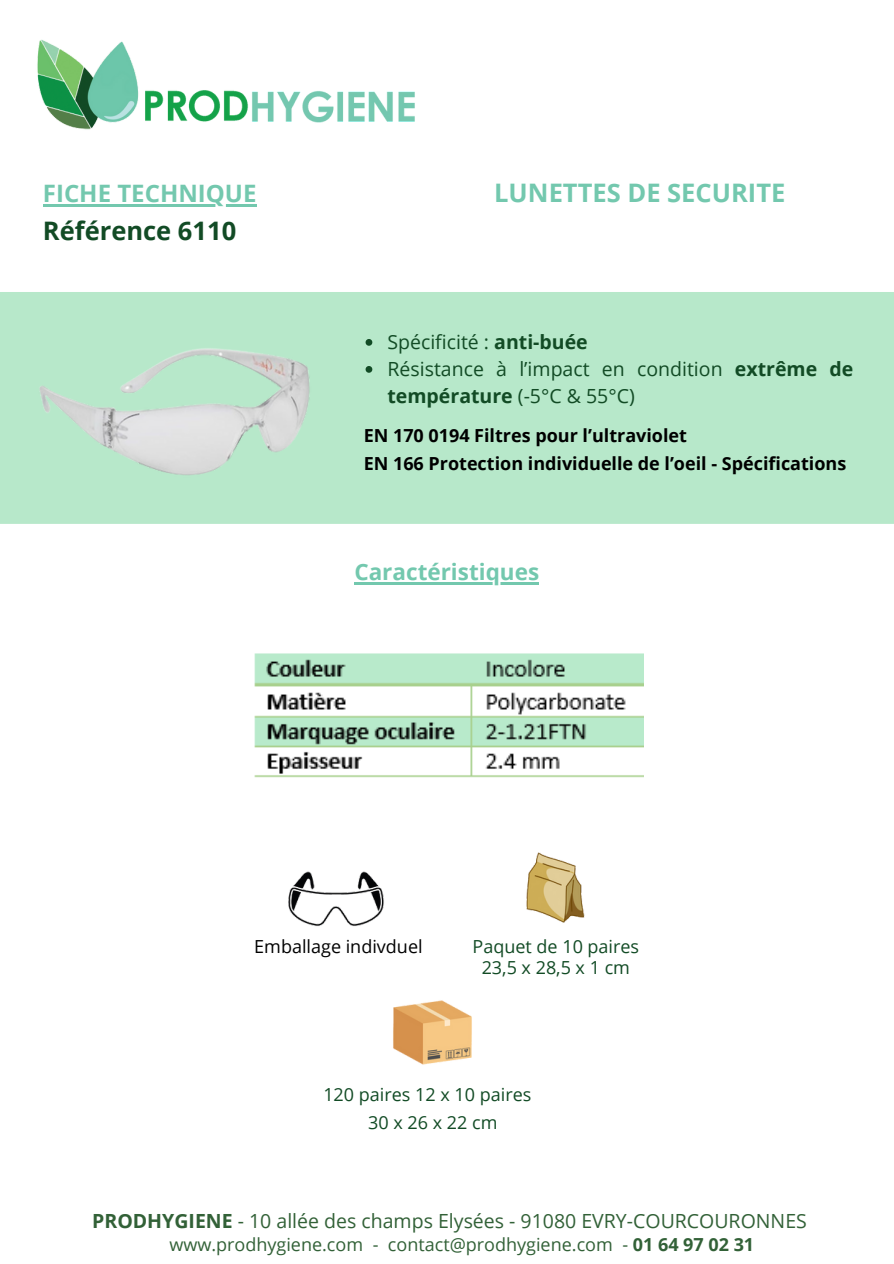
<style>
.page{position:relative;width:894px;height:1264px;background:#fff}
.page>*{position:absolute;margin:0;border:0;box-sizing:border-box;transform-origin:0 0}
.t1{font:700 25.5px "Open Sans";color:#73c8ae}
.t2{font:700 25.5px "Open Sans";color:#124b25}
.t3{font:700 24px "Open Sans";color:#73c8ae}
.t4{font:700 22.5px "Open Sans";color:#73c8ae}
.t5{font:19.5px/27px "Open Sans";color:#124b25}
.t6{font:19.5px "Open Sans";color:#326137}
.t7{font:700 18px "Open Sans";color:#000}
.t8{font:18px "Open Sans";color:#124b25}
.t9{font:18px "Open Sans";color:#326137}
.t10{font:18px "Open Sans";color:#000}
.s1{font-weight:700}
</style>
<div class="page">
<img style="left:37px;top:39px;width:378px;height:91px">
<div style="left:0;top:292px;width:893px;height:232px;background:#b7e8ca"></div>
<div style="left:0;top:302px;width:893px;height:211px;background:#b7e8ca"></div>
<img style="left:393px;top:1000px;width:79px;height:65px">
<img style="left:526px;top:852px;width:59px;height:71px">
<img style="left:23px;top:318px;width:292px;height:172px">
<img style="left:288px;top:871px;width:96px;height:55px">
<img style="left:254px;top:653px;width:389px;height:125px">
<hr style="left:354px;top:582px;width:185px;height:2px;background:#73c8ae">
<hr style="left:43px;top:204px;width:213px;height:2px;background:#73c8ae">
<svg style="left:365px;top:339px;width:7px;height:7px"></svg>
<svg style="left:365px;top:366px;width:7px;height:7px"></svg>
<p class="t3" style="left:43px;top:176px;width:215px">FICHE TECHNIQUE</p>
<p class="t2" style="left:43px;top:213px;width:195px">Référence 6110</p>
<p class="t1" style="left:494px;top:175px;width:293px">LUNETTES DE SECURITE</p>
<p class="t5" style="left:387px;top:328px;width:202px">Spécificité : <span class="s1">anti-buée</span></p>
<p class="t5" style="left:387px;top:355px;width:467px">Résistance à l’impact en condition <span class="s1">extrême de température</span> (-5°C &amp; 55°C)</p>
<p class="t7" style="left:363px;top:423px;width:325px">EN 170 0194 Filtres pour l’ultraviolet</p>
<p class="t7" style="left:363px;top:451px;width:484px">EN 166 Protection individuelle de l’oeil - Spécifications</p>
<p class="t4" style="left:354px;top:556px;width:186px">Caractéristiques</p>
<p class="t10" style="left:254px;top:934px;width:170px">Emballage indivduel</p>
<p class="t8" style="left:472px;top:933px;width:168px">Paquet de 10 paires</p>
<p class="t8" style="left:481px;top:955px;width:150px">23,5 x 28,5 x 1 cm</p>
<p class="t8" style="left:323px;top:1081px;width:209px">120 paires 12 x 10 paires</p>
<p class="t8" style="left:368px;top:1109px;width:131px">30 x 26 x 22 cm</p>
<p class="t6" style="left:92px;top:1207px;width:716px"><span class="s1">PRODHYGIENE</span> - 10 allée des champs Elysées - 91080 EVRY-COURCOURONNES</p>
<p class="t9" style="left:169px;top:1231px;width:586px">www.prodhygiene.com - contact@prodhygiene.com - <span class="s1">01 64 97 02 31</span></p>
</div>
